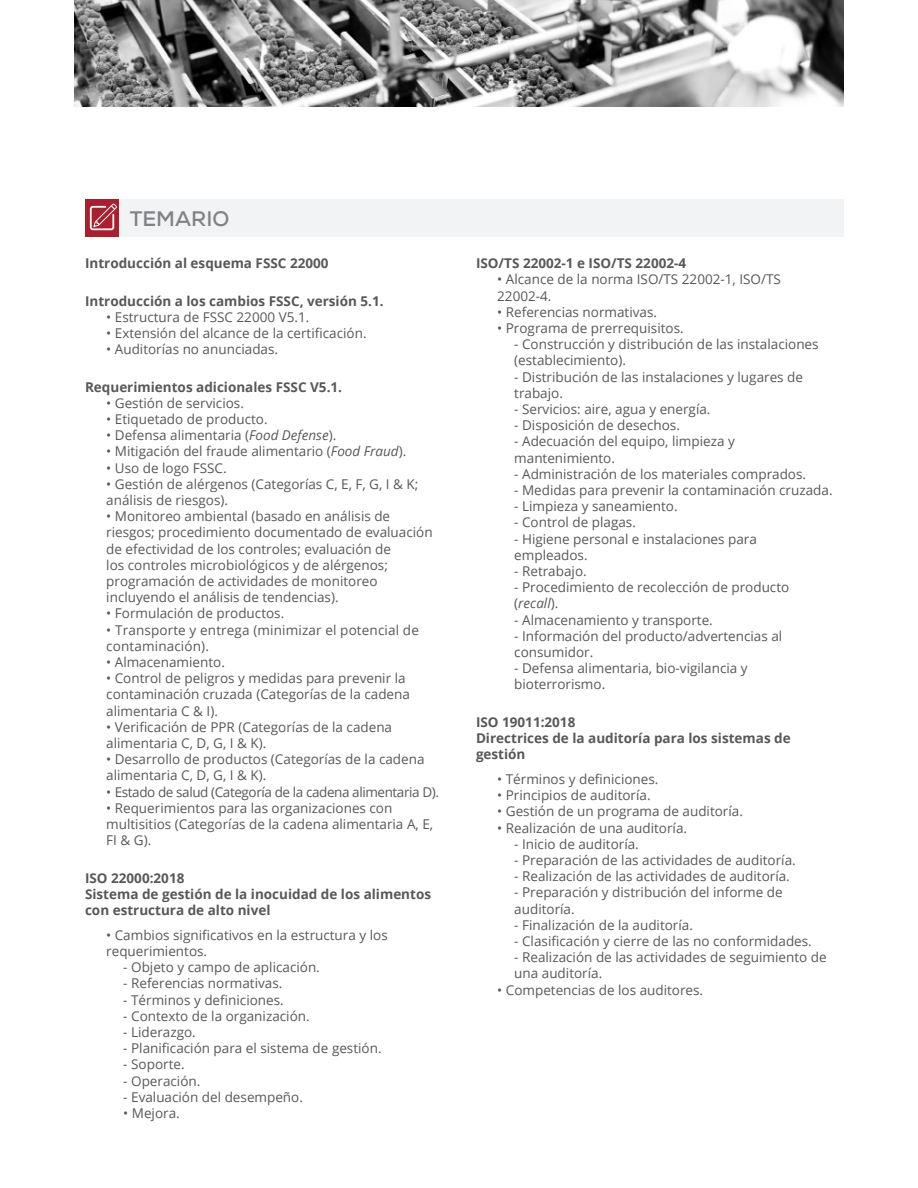
<style>
.page{position:relative;width:918px;height:1188px;background:#fff}
.page>*{position:absolute;margin:0;border:0;box-sizing:border-box;transform-origin:0 0}
.t1{font:700 21px "Nexa";color:#808285}
.Textos{font:13.5px/16.2px "Open Sans";color:#57585a}
.Textos-2{font:700 13.5px/16.2px "Open Sans";color:#57585a}
.Textos-3{font:13.5px "Open Sans";letter-spacing:-.03em;color:#57585a}
.s1{font-style:italic}
</style>
<div class="page">
<img style="left:74px;top:0;width:770px;height:106px">
<div style="left:85px;top:200px;width:34px;height:37px;background:#ab1e2c"></div>
<div style="left:119px;top:200px;width:725px;height:37px;background:#f2f3f4"></div>
<svg style="left:90px;top:204px;width:27px;height:26px"></svg>
<p class="t1" style="left:130px;top:205px;width:101px">TEMARIO</p>
<p class="Textos-2" style="left:85px;top:255px;width:245px">Introducción al esquema FSSC 22000</p>
<p class="Textos-2" style="left:85px;top:292px;width:300px">Introducción a los cambios FSSC, versión 5.1.</p>
<p class="Textos" style="left:106px;top:308px;width:205px">• Estructura de FSSC 22000 V5.1.</p>
<p class="Textos" style="left:106px;top:325px;width:262px">• Extensión del alcance de la certificación.</p>
<p class="Textos" style="left:106px;top:341px;width:173px">• Auditorías no anunciadas.</p>
<p class="Textos-2" style="left:85px;top:378px;width:259px">Requerimientos adicionales FSSC V5.1.</p>
<p class="Textos" style="left:106px;top:395px;width:139px">• Gestión de servicios.</p>
<p class="Textos" style="left:106px;top:411px;width:163px">• Etiquetado de producto.</p>
<p class="Textos" style="left:106px;top:427px;width:232px">• Defensa alimentaria (<span class="s1">Food Defense</span>).</p>
<p class="Textos" style="left:106px;top:443px;width:302px">• Mitigación del fraude alimentario (<span class="s1">Food Fraud</span>).</p>
<p class="Textos" style="left:106px;top:459px;width:122px">• Uso de logo FSSC.</p>
<p class="Textos" style="left:106px;top:476px;width:314px">• Gestión de alérgenos (Categorías C, E, F, G, I &amp; K; análisis de riesgos).</p>
<p class="Textos" style="left:106px;top:508px;width:328px">• Monitoreo ambiental (basado en análisis de riesgos; procedimiento documentado de evaluación de efectividad de los controles; evaluación de<br>los controles microbiológicos y de alérgenos; programación de actividades de monitoreo incluyendo el análisis de tendencias).</p>
<p class="Textos" style="left:106px;top:605px;width:180px">• Formulación de productos.</p>
<p class="Textos" style="left:106px;top:621px;width:314px">• Transporte y entrega (minimizar el potencial de contaminación).</p>
<p class="Textos" style="left:106px;top:654px;width:120px">• Almacenamiento.</p>
<p class="Textos" style="left:106px;top:670px;width:305px">• Control de peligros y medidas para prevenir la contaminación cruzada (Categorías de la cadena alimentaria C &amp; I).</p>
<p class="Textos" style="left:106px;top:719px;width:287px">• Verificación de PPR (Categorías de la cadena alimentaria C, D, G, I &amp; K).</p>
<p class="Textos" style="left:106px;top:751px;width:320px">• Desarrollo de productos (Categorías de la cadena alimentaria C, D, G, I &amp; K).</p>
<p class="Textos-3" style="left:106px;top:783px;width:334px">• Estado de salud (Categoría de la cadena alimentaria D).</p>
<p class="Textos" style="left:106px;top:800px;width:328px">• Requerimientos para las organizaciones con multisitios (Categorías de la cadena alimentaria A, E,<br>FI &amp; G).</p>
<p class="Textos-2" style="left:85px;top:869px;width:101px">ISO 22000:2018</p>
<p class="Textos-2" style="left:85px;top:886px;width:348px">Sistema de gestión de la inocuidad de los alimentos con estructura de alto nivel</p>
<p class="Textos" style="left:106px;top:926px;width:283px">• Cambios significativos en la estructura y los</p>
<p class="Textos" style="left:106px;top:943px;width:102px">requerimientos.</p>
<p class="Textos" style="left:123px;top:959px;width:198px">- Objeto y campo de aplicación.</p>
<p class="Textos" style="left:123px;top:975px;width:161px">- Referencias normativas.</p>
<p class="Textos" style="left:123px;top:991px;width:162px">- Términos y definiciones.</p>
<p class="Textos" style="left:123px;top:1007px;width:188px">- Contexto de la organización.</p>
<p class="Textos" style="left:123px;top:1024px;width:74px">- Liderazgo.</p>
<p class="Textos" style="left:123px;top:1040px;width:260px">- Planificación para el sistema de gestión.</p>
<p class="Textos" style="left:123px;top:1056px;width:63px">- Soporte.</p>
<p class="Textos" style="left:123px;top:1072px;width:79px">- Operación.</p>
<p class="Textos" style="left:123px;top:1088px;width:181px">- Evaluación del desempeño.</p>
<p class="Textos" style="left:123px;top:1105px;width:58px">• Mejora.</p>
<p class="Textos-2" style="left:476px;top:255px;width:212px">ISO/TS 22002-1 e ISO/TS 22002-4</p>
<p class="Textos" style="left:497px;top:271px;width:285px">• Alcance de la norma ISO/TS 22002-1, ISO/TS<br>22002-4.</p>
<p class="Textos" style="left:497px;top:303px;width:161px">• Referencias normativas.</p>
<p class="Textos" style="left:497px;top:320px;width:188px">• Programa de prerrequisitos.</p>
<p class="Textos" style="left:514px;top:336px;width:306px">- Construcción y distribución de las instalaciones (establecimiento).</p>
<p class="Textos" style="left:514px;top:368px;width:290px">- Distribución de las instalaciones y lugares de trabajo.</p>
<p class="Textos" style="left:514px;top:401px;width:198px">- Servicios: aire, agua y energía.</p>
<p class="Textos" style="left:514px;top:417px;width:167px">- Disposición de desechos.</p>
<p class="Textos" style="left:514px;top:433px;width:222px">- Adecuación del equipo, limpieza y mantenimiento.</p>
<p class="Textos" style="left:514px;top:465px;width:293px">- Administración de los materiales comprados.</p>
<p class="Textos" style="left:514px;top:482px;width:320px">- Medidas para prevenir la contaminación cruzada.</p>
<p class="Textos" style="left:514px;top:498px;width:165px">- Limpieza y saneamiento.</p>
<p class="Textos" style="left:514px;top:514px;width:123px">- Control de plagas.</p>
<p class="Textos" style="left:514px;top:530px;width:244px">- Higiene personal e instalaciones para empleados.</p>
<p class="Textos" style="left:514px;top:563px;width:74px">- Retrabajo.</p>
<p class="Textos" style="left:514px;top:579px;width:277px">- Procedimiento de recolección de producto (<span class="s1">recall</span>).</p>
<p class="Textos" style="left:514px;top:611px;width:200px">- Almacenamiento y transporte.</p>
<p class="Textos" style="left:514px;top:627px;width:270px">- Información del producto/advertencias al consumidor.</p>
<p class="Textos" style="left:514px;top:660px;width:235px">- Defensa alimentaria, bio-vigilancia y bioterrorismo.</p>
<p class="Textos-2" style="left:476px;top:713px;width:101px">ISO 19011:2018</p>
<p class="Textos-2" style="left:476px;top:730px;width:316px">Directrices de la auditoría para los sistemas de gestión</p>
<p class="Textos" style="left:497px;top:771px;width:163px">• Términos y definiciones.</p>
<p class="Textos" style="left:497px;top:787px;width:155px">• Principios de auditoría.</p>
<p class="Textos" style="left:497px;top:803px;width:247px">• Gestión de un programa de auditoría.</p>
<p class="Textos" style="left:497px;top:819px;width:191px">• Realización de una auditoría.</p>
<p class="Textos" style="left:514px;top:835px;width:126px">- Inicio de auditoría.</p>
<p class="Textos" style="left:514px;top:852px;width:283px">- Preparación de las actividades de auditoría.</p>
<p class="Textos" style="left:514px;top:868px;width:277px">- Realización de las actividades de auditoría.</p>
<p class="Textos" style="left:514px;top:884px;width:270px">- Preparación y distribución del informe de auditoría.</p>
<p class="Textos" style="left:514px;top:916px;width:180px">- Finalización de la auditoría.</p>
<p class="Textos" style="left:514px;top:933px;width:299px">- Clasificación y cierre de las no conformidades.</p>
<p class="Textos" style="left:514px;top:949px;width:314px">- Realización de las actividades de seguimiento de una auditoría.</p>
<p class="Textos" style="left:497px;top:981px;width:207px">• Competencias de los auditores.</p>
</div>
